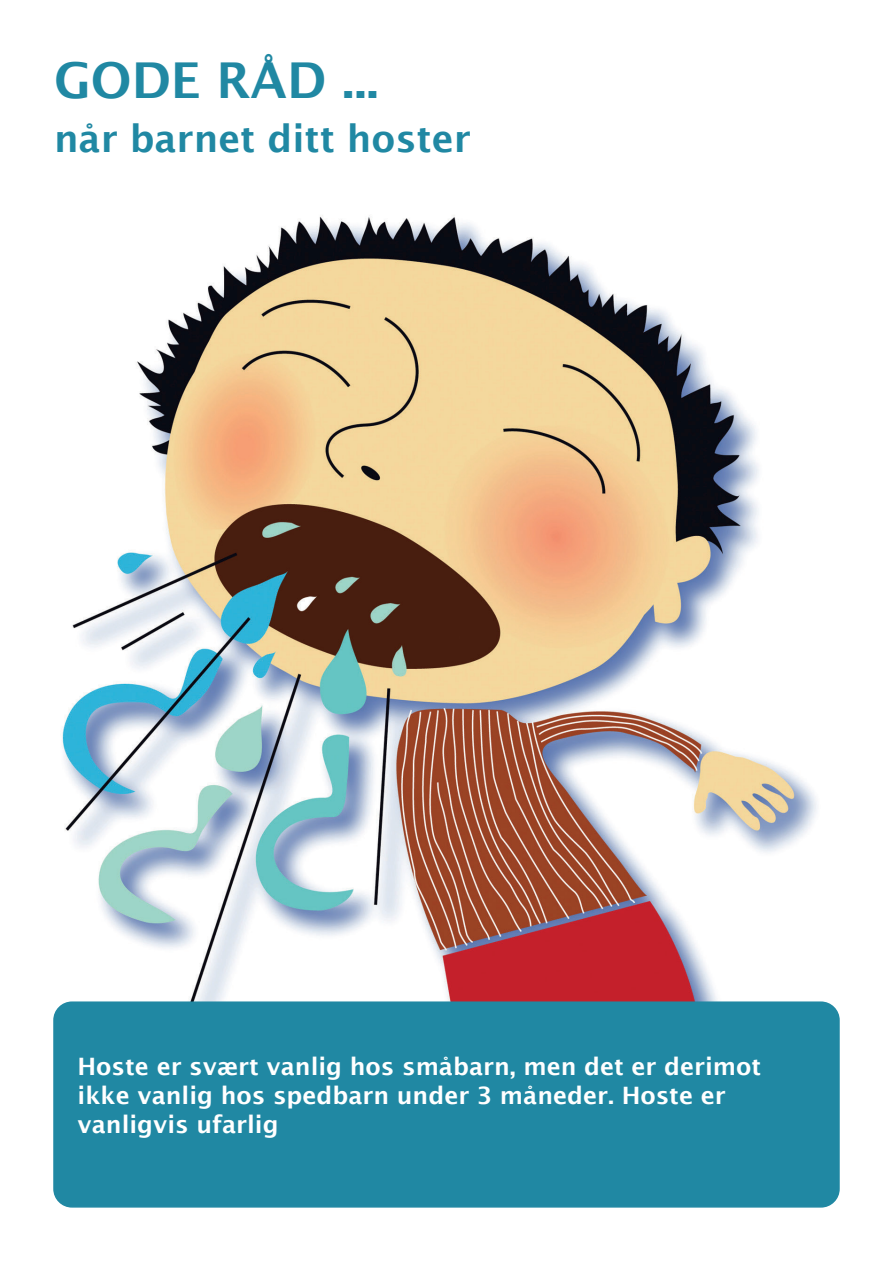
<style>
.page{position:relative;width:893px;height:1263px;background:#fff}
.page>*{position:absolute;margin:0;border:0;box-sizing:border-box;transform-origin:0 0}
.t1{font:600 49.5px "Lucida Sans";color:#2088a3}
.t2{font:600 37.5px "Lucida Sans";color:#2088a3}
.t3{font:600 24px/28.8px "Lucida Sans";color:#fff}
</style>
<div class="page">
<img style="left:62px;top:215px;width:755px;height:786px">
<div style="left:54px;top:1002px;width:785px;height:205px;background:#2088a3;border-radius:18px"></div>
<div style="left:53px;top:1001px;width:787px;height:206px;border:2px solid #2088a3;border-radius:18px"></div>
<h1 class="t1" style="left:54px;top:52px;width:326px">GODE RÅD ...</h1>
<h2 class="t2" style="left:54px;top:118px;width:418px">når barnet ditt hoster</h2>
<p class="t3" style="left:78px;top:1052px;width:685px">Hoste er svært vanlig hos småbarn, men det er derimot ikke vanlig hos spedbarn under 3 måneder. Hoste er vanligvis ufarlig</p>
</div>
